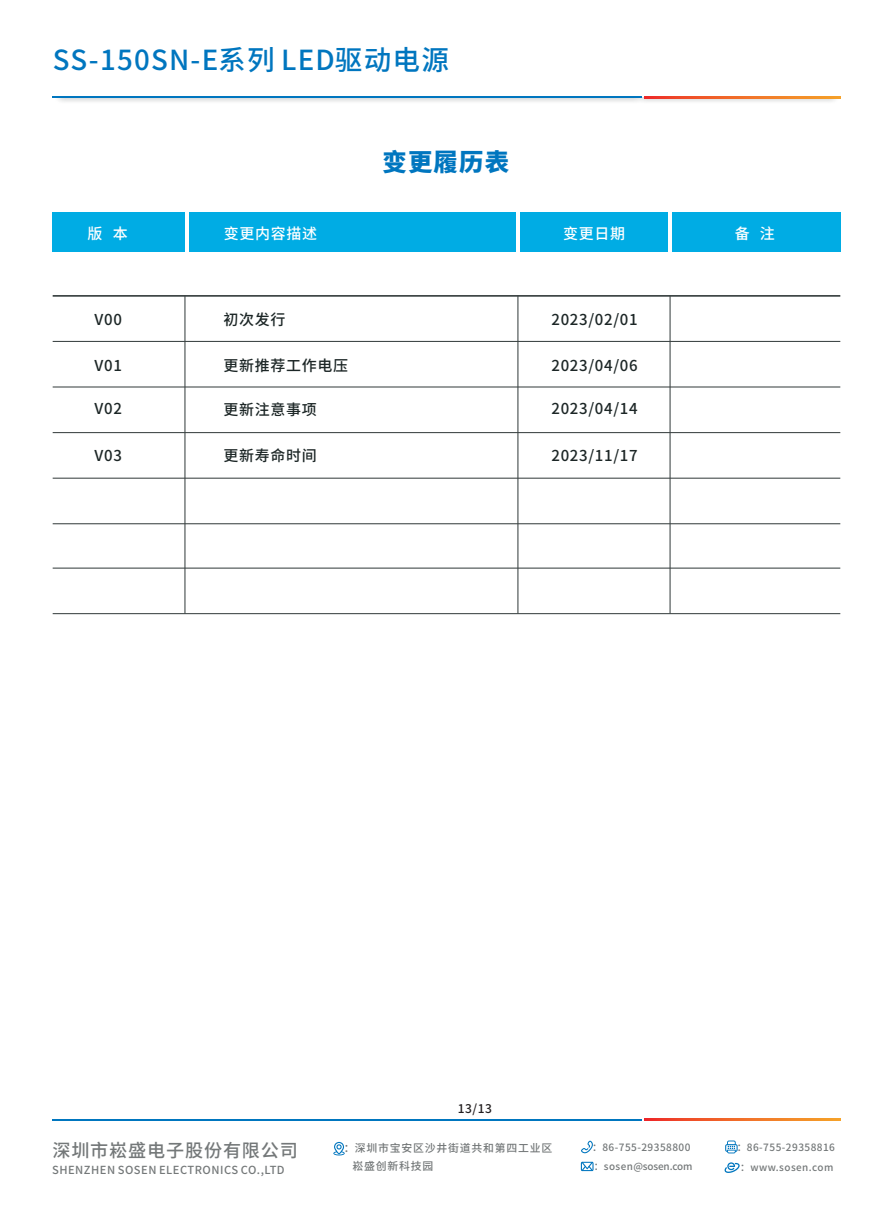
<style>
.page{position:relative;width:893px;height:1212px;background:#fff}
.page>*{position:absolute;margin:0;border:0;box-sizing:border-box;transform-origin:0 0}
.t1{font:27.6px "Source Han Sans CN";letter-spacing:.045em;color:#0076bf}
.t2{font:700 24.45px "Source Han Sans CN";letter-spacing:.045em;color:#0076bf}
.t3{font:18.15px "Source Han Sans CN";letter-spacing:.045em;color:#747879}
.t4{font:15px "Source Han Sans CN";letter-spacing:.045em;color:#1c2626}
.t5{font:15px "Source Han Sans CN";letter-spacing:.045em;color:#fff}
.t6{font:12px "Source Han Sans CN";color:#231f20}
.t7{font:11.1px "Source Han Sans CN";letter-spacing:.045em;color:#747879}
.t8{font:10.95px "Source Han Sans CN";letter-spacing:.07em;color:#747879}
.t9{font:10.05px "Source Han Sans CN";letter-spacing:.045em;color:#747879}
.t10{font:9.9px "Source Han Sans CN";letter-spacing:-.01em;color:#747879}
.t11{font:9.9px "Source Han Sans CN";letter-spacing:.045em;color:#747879}
</style>
<div class="page">
<img style="left:58px;top:98px;width:782px;height:4px">
<div style="left:53px;top:213px;width:132px;height:39px;background:#00ace4"></div>
<div style="left:189px;top:213px;width:327px;height:39px;background:#00ace4"></div>
<div style="left:520px;top:213px;width:148px;height:39px;background:#00ace4"></div>
<div style="left:672px;top:213px;width:168px;height:39px;background:#00ace4"></div>
<hr style="left:53px;top:97px;width:589px;height:1px;background:#0076bf">
<svg style="left:644px;top:97px;width:196px;height:1px"></svg>
<hr style="left:53px;top:295px;width:787px;height:2px;background:#3c4444">
<hr style="left:53px;top:341px;width:787px;height:1px;background:#3c4444">
<hr style="left:53px;top:386px;width:787px;height:1px;background:#3c4444">
<hr style="left:53px;top:432px;width:787px;height:1px;background:#3c4444">
<hr style="left:53px;top:478px;width:787px;height:1px;background:#3c4444">
<hr style="left:53px;top:523px;width:787px;height:1px;background:#3c4444">
<hr style="left:184px;top:296px;width:1px;height:318px;background:#3c4444">
<hr style="left:517px;top:296px;width:1px;height:318px;background:#3c4444">
<hr style="left:669px;top:296px;width:2px;height:318px;background:#3c4444">
<svg style="left:333px;top:1142px;width:12px;height:13px"></svg>
<svg style="left:581px;top:1140px;width:12px;height:13px"></svg>
<svg style="left:725px;top:1140px;width:13px;height:13px"></svg>
<svg style="left:724px;top:1162px;width:16px;height:11px"></svg>
<svg style="left:581px;top:1162px;width:12px;height:9px"></svg>
<hr style="left:53px;top:1119px;width:589px;height:1px;background:#0076bf">
<svg style="left:644px;top:1119px;width:196px;height:1px"></svg>
<hr style="left:53px;top:568px;width:787px;height:1px;background:#3c4444">
<hr style="left:53px;top:613px;width:787px;height:1px;background:#3c4444">
<h1 class="t1" style="left:53px;top:46px;width:398px">SS-150SN-E系列 LED驱动电源</h1>
<h2 class="t2" style="left:383px;top:149px;width:128px">变更履历表</h2>
<p class="t5" style="left:88px;top:226px;width:42px">版 本</p>
<p class="t5" style="left:224px;top:226px;width:95px">变更内容描述</p>
<p class="t5" style="left:563px;top:226px;width:64px">变更日期</p>
<p class="t5" style="left:735px;top:226px;width:42px">备 注</p>
<p class="t4" style="left:95px;top:312px;width:29px">V00</p>
<p class="t4" style="left:223px;top:312px;width:64px">初次发行</p>
<p class="t4" style="left:551px;top:312px;width:88px">2023/02/01</p>
<p class="t4" style="left:95px;top:357px;width:29px">V01</p>
<p class="t4" style="left:223px;top:358px;width:126px">更新推荐工作电压</p>
<p class="t4" style="left:551px;top:357px;width:88px">2023/04/06</p>
<p class="t4" style="left:95px;top:401px;width:29px">V02</p>
<p class="t4" style="left:223px;top:402px;width:95px">更新注意事项</p>
<p class="t4" style="left:551px;top:401px;width:88px">2023/04/14</p>
<p class="t4" style="left:95px;top:447px;width:29px">V03</p>
<p class="t4" style="left:223px;top:448px;width:95px">更新寿命时间</p>
<p class="t4" style="left:551px;top:448px;width:88px">2023/11/17</p>
<p class="t3" style="left:52px;top:1141px;width:247px">深圳市崧盛电子股份有限公司</p>
<p class="t7" style="left:52px;top:1164px;width:234px">SHENZHEN SOSEN ELECTRONICS CO.,LTD</p>
<p class="t6" style="left:458px;top:1103px;width:36px">13/13</p>
<p class="t8" style="left:344px;top:1143px;width:210px">：深圳市宝安区沙井街道共和第四工业区</p>
<p class="t9" style="left:592px;top:1142px;width:100px">：86-755-29358800</p>
<p class="t8" style="left:353px;top:1161px;width:82px">崧盛创新科技园</p>
<p class="t9" style="left:737px;top:1142px;width:100px">：86-755-29358816</p>
<p class="t10" style="left:594px;top:1161px;width:100px">：sosen@sosen.com</p>
<p class="t11" style="left:740px;top:1162px;width:95px">：www.sosen.com</p>
</div>
